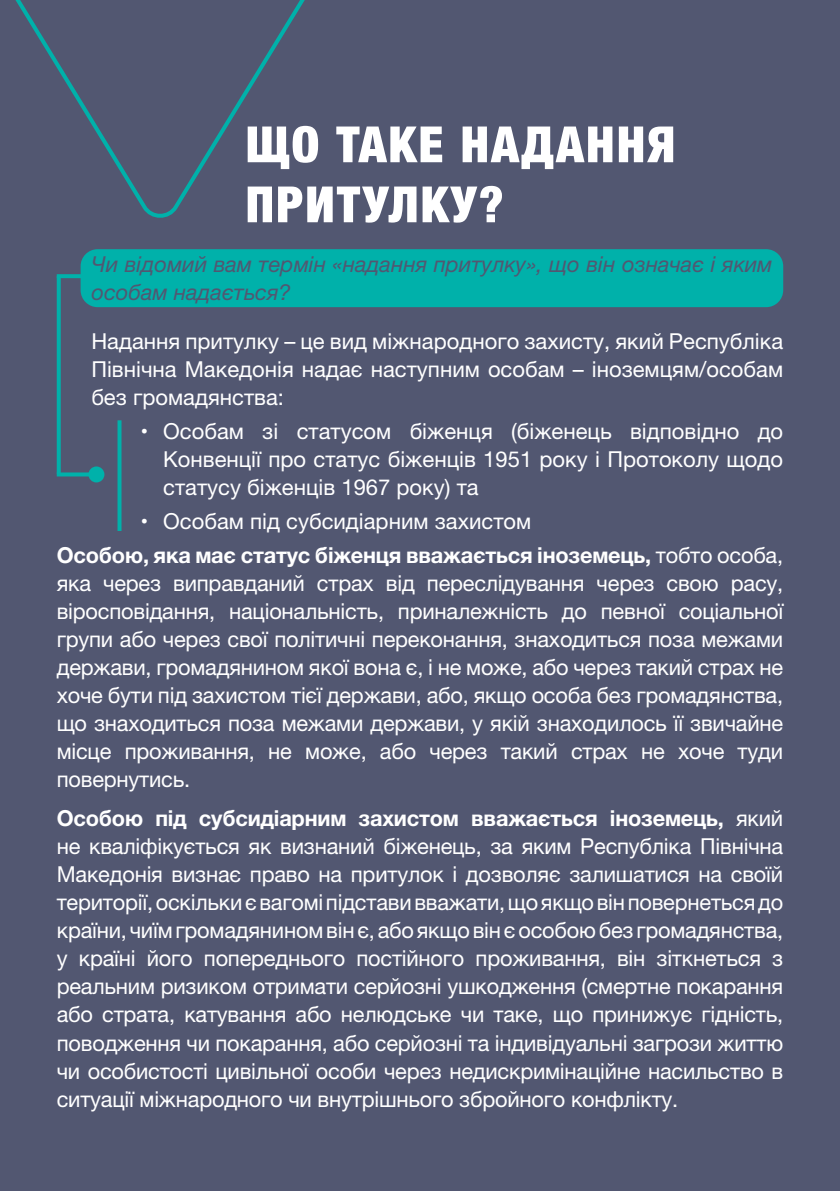
<style>
.page{position:relative;width:840px;height:1191px;background:#fff}
.page>*{position:absolute;margin:0;border:0;box-sizing:border-box;transform-origin:0 0}
.t1{font:900 condensed 50px/60px "Helvetica Neue";letter-spacing:.04em;color:#fff}
.t2{font:22px/28px "Helvetica Neue";letter-spacing:-.005em;color:#fff;text-align:justify}
.t3{font:700 22px/34.2px "Helvetica Neue";letter-spacing:-.01em;color:#fff}
.t4{font:italic 22px/28px "Helvetica Neue";color:#525771}
.s1{font-weight:400}
.s2{font-weight:700}
</style>
<div class="page">
<div style="left:0;top:0;width:839px;height:1191px;background:#525771"></div>
<svg style="left:57px;top:274px;width:24px;height:4px"></svg>
<svg style="left:15px;top:0;width:290px;height:218px"></svg>
<svg style="left:57px;top:472px;width:31px;height:4px"></svg>
<div style="left:88px;top:466px;width:16px;height:16px;background:#00b1aa;border-radius:50%"></div>
<svg style="left:57px;top:276px;width:4px;height:198px"></svg>
<div style="left:81px;top:249px;width:701px;height:58px;background:#00b1aa;border-radius:17px"></div>
<svg style="left:117px;top:420px;width:4px;height:111px"></svg>
<h1 class="t1" style="left:245px;top:112px;width:431px">ЩО ТАКЕ НАДАННЯ<br>ПРИТУЛКУ?</h1>
<p class="t4" style="left:91px;top:252px;width:682px">Чи відомий вам термін «надання притулку», що він означає і яким особам надається?</p>
<p class="t2" style="left:91px;top:328px;width:693px">Надання притулку – це вид міжнародного захисту, який Республіка Північна Македонія надає наступним особам – іноземцям/особам без громадянства:</p>
<p class="t2" style="left:163px;top:418px;width:621px;text-indent:-23px">• Особам зі статусом біженця (біженець відповідно до Конвенції про статус біженців 1951 року і Протоколу щодо статусу біженців 1967 року) та</p>
<p class="t3" style="left:57px;top:504px;width:727px;text-indent:84px"><span class="s1">• Особам під субсидіарним захистом<br></span>Особою, яка має статус біженця вважається іноземець, <span class="s1">тобто особа,</span></p>
<p class="t2" style="left:57px;top:570px;width:727px">яка через виправданий страх від переслідування через свою расу, віросповідання, національність, приналежність до певної соціальної групи або через свої політичні переконання, знаходиться поза межами держави, громадянином якої вона є, і не може, або через такий страх не хоче бути під захистом тієї держави, або, якщо особа без громадянства, що знаходиться поза межами держави, у якій знаходилось її звичайне місце проживання, не може, або через такий страх не хоче туди повернутись.</p>
<p class="t2" style="left:57px;top:806px;width:727px"><span class="s2">Особою під субсидіарним захистом вважається іноземець,</span> який не кваліфікується як визнаний біженець, за яким Республіка Північна Македонія визнає право на притулок і дозволяє залишатися на своїй території, оскільки є вагомі підстави вважати, що якщо він повернеться до країни, чиїм громадянином він є, або якщо він є особою без громадянства, у країні його попереднього постійного проживання, він зіткнеться з реальним ризиком отримати серйозні ушкодження (смертне покарання або страта, катування або нелюдське чи таке, що принижує гідність, поводження чи покарання, або серйозні та індивідуальні загрози життю чи особистості цивільної особи через недискримінаційне насильство в ситуації міжнародного чи внутрішнього збройного конфлікту.</p>
</div>
